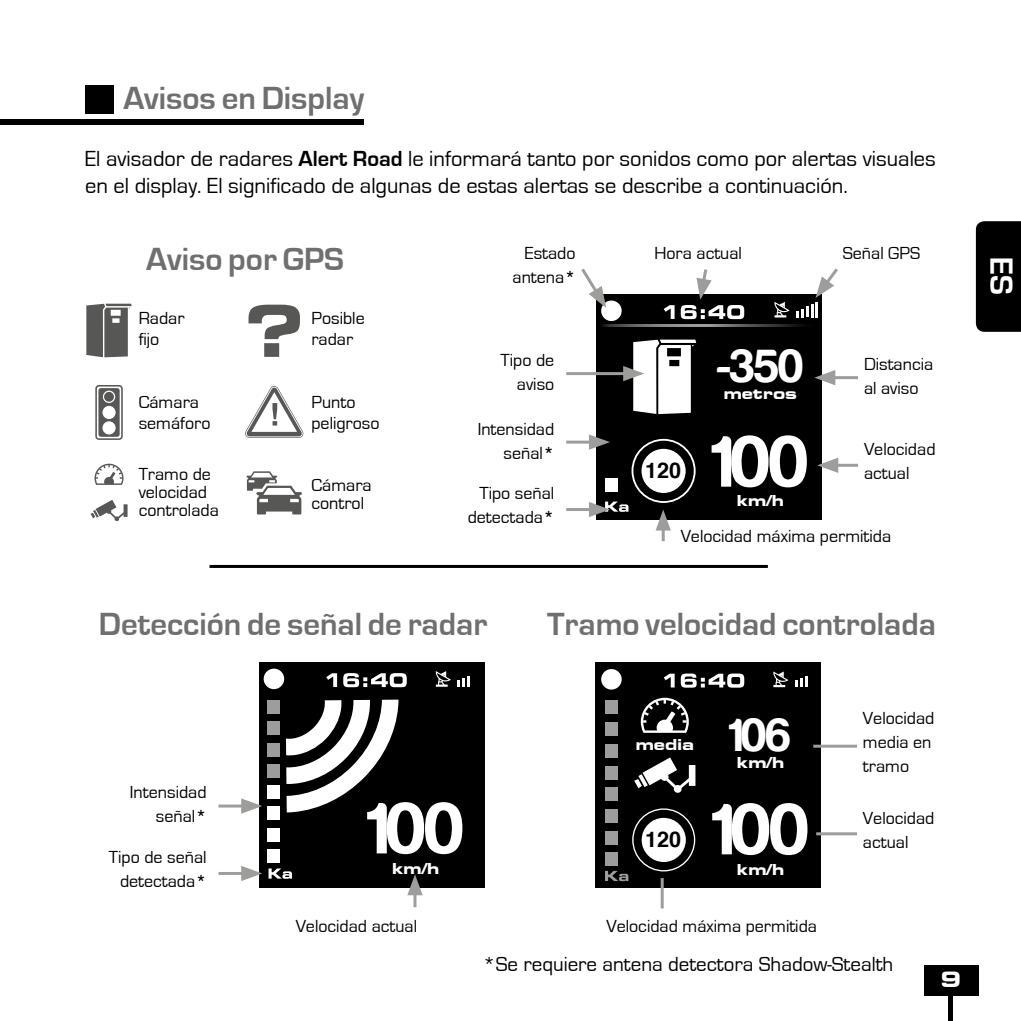
<style>
.page{position:relative;width:1021px;height:1021px;background:#fff}
.page>*{position:absolute;margin:0;border:0;box-sizing:border-box;transform-origin:0 0}
.t1{font:75px "Harabara";color:#fff}
.t2{font:48px "Harabara";color:#fff}
.t3{font:700 33px "Eurostile";color:#706f6f}
.t4{font:700 33px "Eurostile";color:#fff}
.t5{font:22.5px/27px "Eurostile";color:#000}
.t6{font:700 21.6px "Helvetica";color:#000}
.t7{font:21px "Eurostile";color:#000}
.t8{font:21px "Eurostile Bold Extended Two";color:#fff}
.t9{font:700 19.5px "Helvetica";color:#000}
.t10{font:18px/24px "Eurostile";color:#000}
.t11{font:15px "Eurostile Bold Extended Two";color:#fff}
.s1{font-weight:700}
</style>
<div class="page">
<div style="left:923px;top:965px;width:55px;height:30px;background:#000"></div>
<hr style="left:948px;top:995px;width:4px;height:25px;background:#000">
<div style="left:975px;top:221px;width:45px;height:111px;background:#000"></div>
<div style="left:0;top:120px;width:363px;height:5px;background:#000"></div>
<div style="left:85px;top:85px;width:29px;height:29px;background:#000"></div>
<div style="left:596px;top:294px;width:225px;height:225px;background:#000"></div>
<div style="left:601px;top:300px;width:20px;height:21px;background:#fff;border-radius:50%"></div>
<svg style="left:663px;top:305px;width:11px;height:14px"></svg>
<svg style="left:796px;top:304px;width:17px;height:13px"></svg>
<hr style="left:815px;top:302px;width:3px;height:15px;background:#fff">
<svg style="left:774px;top:302px;width:15px;height:15px"></svg>
<img style="left:602px;top:325px;width:201px;height:1px">
<svg style="left:680px;top:269px;width:64px;height:50px"></svg>
<svg style="left:815px;top:268px;width:23px;height:30px"></svg>
<svg style="left:581px;top:268px;width:25px;height:40px"></svg>
<hr style="left:830px;top:376px;width:28px;height:3px;background:#9d9d9c">
<svg style="left:814px;top:370px;width:21px;height:15px"></svg>
<hr style="left:566px;top:440px;width:27px;height:3px;background:#9d9d9c">
<hr style="left:566px;top:372px;width:62px;height:3px;background:#9d9d9c">
<svg style="left:623px;top:339px;width:73px;height:75px"></svg>
<hr style="left:566px;top:508px;width:27px;height:3px;background:#9d9d9c">
<hr style="left:833px;top:464px;width:25px;height:3px;background:#9d9d9c">
<svg style="left:817px;top:457px;width:21px;height:16px"></svg>
<hr style="left:661px;top:526px;width:3px;height:15px;background:#9d9d9c">
<svg style="left:589px;top:434px;width:104px;height:96px"></svg>
<svg style="left:86px;top:304px;width:46px;height:53px;background:#767675"></svg>
<svg style="left:248px;top:304px;width:52px;height:53px"></svg>
<svg style="left:95px;top:385px;width:28px;height:55px"></svg>
<div style="left:104px;top:392px;width:10px;height:10px;background:#575756;border-radius:50%"></div>
<svg style="left:245px;top:386px;width:58px;height:52px"></svg>
<hr style="left:209px;top:565px;width:558px;height:3px;background:#000">
<svg style="left:91px;top:500px;width:36px;height:21px"></svg>
<svg style="left:95px;top:463px;width:28px;height:22px"></svg>
<svg style="left:246px;top:471px;width:56px;height:43px"></svg>
<div style="left:259px;top:662px;width:225px;height:225px;background:#000"></div>
<svg style="left:268px;top:868px;width:24px;height:10px"></svg>
<div style="left:264px;top:668px;width:20px;height:21px;background:#fff;border-radius:50%"></div>
<div style="left:267px;top:700px;width:13px;height:13px;background:#9d9d9c"></div>
<div style="left:267px;top:721px;width:13px;height:13px;background:#9d9d9c"></div>
<div style="left:267px;top:743px;width:13px;height:13px;background:#9d9d9c"></div>
<div style="left:267px;top:764px;width:13px;height:13px;background:#9d9d9c"></div>
<div style="left:267px;top:785px;width:13px;height:13px;background:#fff"></div>
<div style="left:267px;top:806px;width:13px;height:13px;background:#fff"></div>
<div style="left:267px;top:828px;width:13px;height:13px;background:#fff"></div>
<div style="left:267px;top:849px;width:13px;height:13px;background:#fff"></div>
<svg style="left:326px;top:673px;width:11px;height:14px"></svg>
<svg style="left:343px;top:673px;width:64px;height:14px"></svg>
<svg style="left:457px;top:676px;width:13px;height:10px"></svg>
<svg style="left:436px;top:671px;width:15px;height:15px"></svg>
<svg style="left:286px;top:699px;width:112px;height:113px"></svg>
<hr style="left:218px;top:804px;width:28px;height:3px;background:#9d9d9c">
<svg style="left:241px;top:798px;width:21px;height:15px"></svg>
<hr style="left:218px;top:872px;width:28px;height:3px;background:#9d9d9c">
<svg style="left:241px;top:866px;width:21px;height:15px"></svg>
<hr style="left:413px;top:890px;width:3px;height:17px;background:#9d9d9c">
<svg style="left:407px;top:874px;width:15px;height:21px"></svg>
<div style="left:595px;top:662px;width:225px;height:225px;background:#000"></div>
<div style="left:601px;top:669px;width:20px;height:20px;background:#fff;border-radius:50%"></div>
<div style="left:605px;top:701px;width:12px;height:13px;background:#9d9d9c"></div>
<div style="left:605px;top:722px;width:12px;height:13px;background:#9d9d9c"></div>
<div style="left:605px;top:744px;width:12px;height:13px;background:#9d9d9c"></div>
<div style="left:605px;top:766px;width:12px;height:13px;background:#9d9d9c"></div>
<div style="left:605px;top:787px;width:12px;height:13px;background:#9d9d9c"></div>
<svg style="left:605px;top:809px;width:89px;height:72px"></svg>
<svg style="left:663px;top:673px;width:11px;height:14px"></svg>
<svg style="left:680px;top:673px;width:64px;height:14px"></svg>
<svg style="left:795px;top:676px;width:13px;height:11px"></svg>
<svg style="left:773px;top:671px;width:15px;height:16px"></svg>
<svg style="left:634px;top:757px;width:61px;height:36px"></svg>
<svg style="left:640px;top:697px;width:48px;height:35px"></svg>
<hr style="left:813px;top:744px;width:44px;height:3px;background:#9d9d9c">
<hr style="left:816px;top:832px;width:41px;height:3px;background:#9d9d9c">
<hr style="left:660px;top:878px;width:3px;height:30px;background:#9d9d9c">
<h3 class="t3" style="left:123px;top:80px;width:242px">Avisos en Display</h3>
<p class="t5" style="left:85px;top:146px;width:852px">El avisador de radares <span class="s1">Alert Road</span> le informará tanto por sonidos como por alertas visuales en el display. El significado de algunas de estas alertas se describe a continuación.</p>
<h3 class="t3" style="left:146px;top:241px;width:199px">Aviso por GPS</h3>
<p class="t10" style="left:139px;top:307px;width:47px;line-height:21px">Radar fijo</p>
<p class="t10" style="left:311px;top:308px;width:55px;line-height:21px">Posible radar</p>
<p class="t10" style="left:139px;top:392px;width:73px;line-height:21px">Cámara semáforo</p>
<p class="t10" style="left:311px;top:392px;width:70px;line-height:21px">Punto peligroso</p>
<p class="t10" style="left:139px;top:465px;width:82px;line-height:18px">Tramo de velocidad controlada</p>
<p class="t10" style="left:311px;top:476px;width:62px;line-height:18px">Cámara control</p>
<p class="t10" style="left:524px;top:241px;width:52px">Estado</p>
<p class="t10" style="left:654px;top:241px;width:89px">Hora actual</p>
<p class="t10" style="left:512px;top:265px;width:65px">antena<span class="s1">*</span></p>
<p class="t10" style="left:500px;top:348px;width:55px;text-align:right">Tipo de aviso</p>
<p class="t10" style="left:477px;top:417px;width:78px;text-align:right">Intensidad señal<span class="s1">*</span></p>
<p class="t10" style="left:468px;top:482px;width:88px;text-align:right">Tipo señal detectada<span class="s1">*</span></p>
<p class="t6" style="left:645px;top:453px;width:38px">120</p>
<h2 class="t2" style="left:717px;top:341px;width:88px">-350</h2>
<p class="t11" style="left:723px;top:383px;width:75px">metros</p>
<h1 class="t1" style="left:711px;top:423px;width:98px">100</h1>
<p class="t11" style="left:736px;top:490px;width:49px">km/h</p>
<p class="t10" style="left:842px;top:241px;width:79px">Señal GPS</p>
<p class="t10" style="left:864px;top:352px;width:71px">Distancia al aviso</p>
<p class="t10" style="left:864px;top:437px;width:73px">Velocidad actual</p>
<p class="t10" style="left:680px;top:524px;width:212px">Velocidad máxima permitida</p>
<h3 class="t3" style="left:99px;top:605px;width:390px">Detección de señal de radar</h3>
<h3 class="t3" style="left:547px;top:605px;width:390px">Tramo velocidad controlada</h3>
<h3 class="t4" style="left:1019px;top:257px;width:39px;rotate:90deg">ES</h3>
<p class="t10" style="left:130px;top:781px;width:78px;text-align:right">Intensidad señal<span class="s1">*</span></p>
<p class="t10" style="left:109px;top:845px;width:99px;text-align:right">Tipo de señal detectada<span class="s1">*</span></p>
<p class="t11" style="left:635px;top:734px;width:60px">media</p>
<h2 class="t2" style="left:729px;top:709px;width:64px">106</h2>
<p class="t11" style="left:736px;top:752px;width:49px">km/h</p>
<p class="t10" style="left:863px;top:706px;width:73px">Velocidad media en tramo</p>
<h1 class="t1" style="left:367px;top:789px;width:98px">100</h1>
<p class="t6" style="left:645px;top:821px;width:38px">120</p>
<p class="t9" style="left:647px;top:825px;width:12px">1</p>
<h1 class="t1" style="left:712px;top:790px;width:98px">100</h1>
<p class="t10" style="left:863px;top:806px;width:73px">Velocidad</p>
<p class="t10" style="left:863px;top:830px;width:47px">actual</p>
<p class="t11" style="left:392px;top:858px;width:49px">km/h</p>
<p class="t11" style="left:736px;top:859px;width:49px">km/h</p>
<p class="t10" style="left:296px;top:914px;width:123px">Velocidad actual</p>
<p class="t10" style="left:606px;top:914px;width:212px">Velocidad máxima permitida</p>
<p class="t7" style="left:483px;top:952px;width:412px">*Se requiere antena detectora Shadow-Stealth</p>
<p class="t8" style="left:940px;top:965px;width:22px">9</p>
</div>
